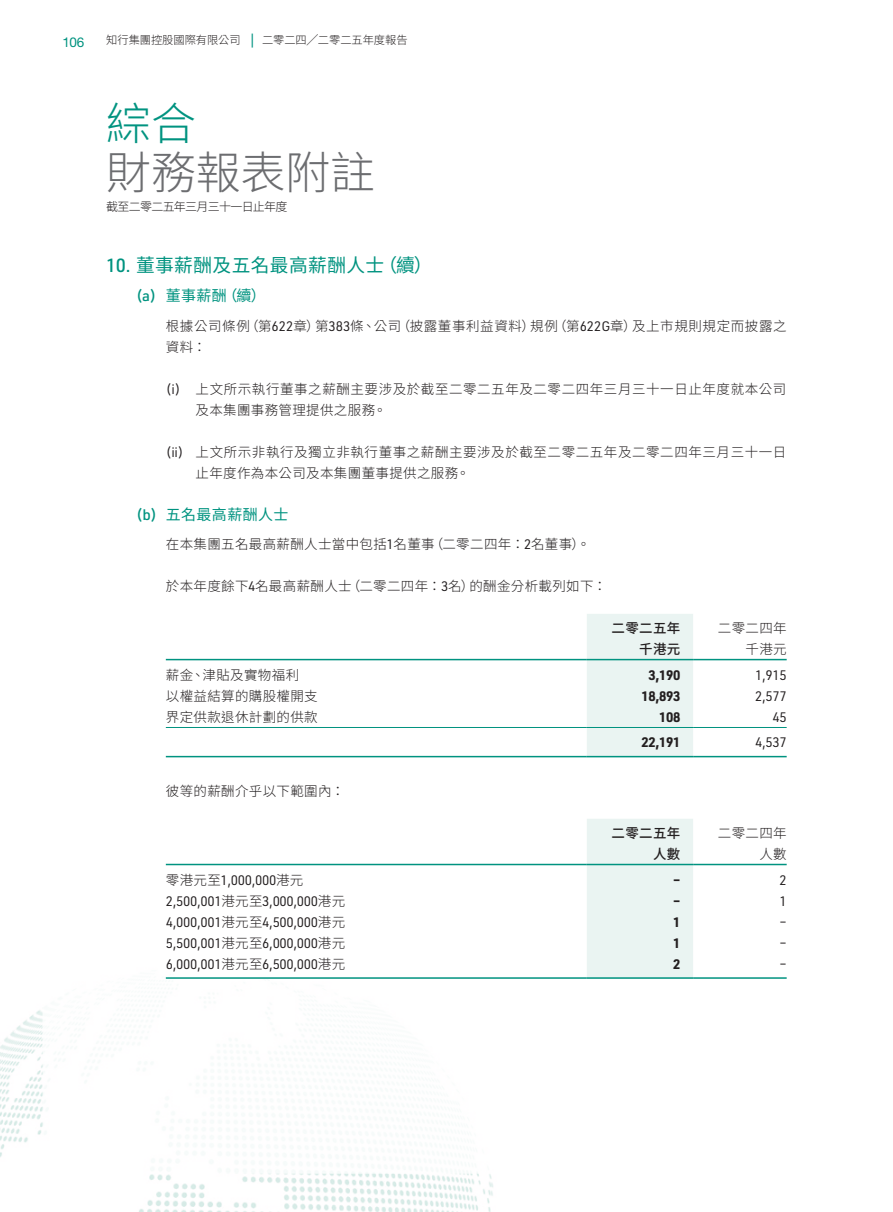
<style>
.page{position:relative;width:893px;height:1212px;background:#fff}
.page>*{position:absolute;margin:0;border:0;box-sizing:border-box;transform-origin:0 0}
.t1{font:300 45px "Source Han Sans TC";letter-spacing:-.005em;color:#6c6d70}
.t2{font:300 45px "Source Han Sans TC";color:#009380}
.Heading_1{font:18.75px "Source Han Sans TC";letter-spacing:.02em;color:#009380}
.Heading_2{font:15px "Source Han Sans TC";letter-spacing:.025em;color:#009380}
.Body_Text{font:300 13.5px/21px "Source Han Sans TC";letter-spacing:.045em;color:#231f20}
.Body_Text-2{font:13.5px "URWDIN";letter-spacing:-.025em;color:#231f20}
.Body_Text-3{font:300 13.5px "Source Han Sans TC";letter-spacing:.025em;color:#231f20}
.Body_Text-4{font:700 13.5px "URWDIN";letter-spacing:-.025em;color:#231f20}
.Body_Text-5{font:500 13.5px "Source Han Sans TC";letter-spacing:.025em;color:#231f20}
.t3{font:13.5px "Helvetica Neue LT Std";color:#009380}
.t4{font:300 12px "Source Han Sans TC";letter-spacing:-.06em;color:#231f20}
.t5{font:300 11.25px "Source Han Sans TC";letter-spacing:-.005em;color:#231f20}
.s1{font-family:"URWDIN";font-weight:400;font-size:15.75px;color:#009380}
.s2{font-family:"URWDIN";font-weight:500}
.s3{font-family:"URWDIN";font-weight:400}
.s4{font-family:"Source Han Sans TC";font-weight:300}
</style>
<div class="page">
<img style="left:0;top:1010px;width:493px;height:202px">
<svg style="left:43px;top:658px;width:744px;height:516px"></svg>
<div style="left:587px;top:614px;width:106px;height:142px;background:#eaf4f2"></div>
<hr style="left:166px;top:659px;width:421px;height:1px;background:#009380">
<hr style="left:587px;top:659px;width:106px;height:1px;background:#009380">
<hr style="left:693px;top:659px;width:94px;height:1px;background:#009380">
<hr style="left:166px;top:727px;width:421px;height:1px;background:#009380">
<hr style="left:587px;top:727px;width:106px;height:1px;background:#009380">
<hr style="left:693px;top:727px;width:94px;height:1px;background:#009380">
<hr style="left:166px;top:756px;width:421px;height:1px;background:#009380">
<hr style="left:587px;top:756px;width:106px;height:1px;background:#009380">
<hr style="left:693px;top:756px;width:94px;height:1px;background:#009380">
<div style="left:587px;top:819px;width:106px;height:158px;background:#eaf4f2"></div>
<hr style="left:166px;top:864px;width:421px;height:1px;background:#009380">
<hr style="left:587px;top:864px;width:106px;height:1px;background:#009380">
<hr style="left:693px;top:864px;width:94px;height:1px;background:#009380">
<hr style="left:166px;top:977px;width:421px;height:2px;background:#009380">
<hr style="left:587px;top:977px;width:106px;height:2px;background:#009380">
<hr style="left:693px;top:977px;width:94px;height:2px;background:#009380">
<p class="t3" style="left:62px;top:34px;width:23px">106</p>
<p class="t5" style="left:106px;top:34px;width:303px">知行集團控股國際有限公司 <span class="s1">|</span> 二零二四╱二零二五年度報告</p>
<h1 class="t2" style="left:106px;top:98px;width:91px">綜合</h1>
<h1 class="t1" style="left:106px;top:147px;width:270px">財務報表附註</h1>
<p class="t4" style="left:106px;top:200px;width:183px">截至二零二五年三月三十一日止年度</p>
<p class="Heading_1" style="left:106px;top:254px;width:328px"><span class="s2">10.</span> 董事薪酬及五名最高薪酬人士（續）</p>
<p class="Heading_2" style="left:136px;top:287px;width:131px"><span class="s2">(a)</span> 董事薪酬（續）</p>
<p class="Body_Text" style="left:166px;top:315px;width:622px">根據公司條例（第<span class="s3">622</span>章）第<span class="s3">383</span>條、公司（披露董事利益資料）規例（第<span class="s3">622G</span>章）及上市規則規定而披露之資料：</p>
<p class="Body_Text" style="left:196px;top:378px;width:592px;text-indent:-30px"><span class="s3">(i)</span> 上文所示執行董事之薪酬主要涉及於截至二零二五年及二零二四年三月三十一日止年度就本公司及本集團事務管理提供之服務。</p>
<p class="Body_Text" style="left:196px;top:441px;width:592px;text-indent:-30px"><span class="s3">(ii)</span> 上文所示非執行及獨立非執行董事之薪酬主要涉及於截至二零二五年及二零二四年三月三十一日止年度作為本公司及本集團董事提供之服務。</p>
<p class="Heading_2" style="left:136px;top:506px;width:154px"><span class="s2">(b)</span> 五名最高薪酬人士</p>
<p class="Body_Text-3" style="left:166px;top:537px;width:426px">在本集團五名最高薪酬人士當中包括<span class="s3">1</span>名董事（二零二四年：<span class="s3">2</span>名董事）。</p>
<p class="Body_Text-3" style="left:166px;top:579px;width:442px">於本年度餘下<span class="s3">4</span>名最高薪酬人士（二零二四年：<span class="s3">3</span>名）的酬金分析載列如下：</p>
<p class="Body_Text-5" style="left:611px;top:621px;width:70px">二零二五年</p>
<p class="Body_Text-3" style="left:718px;top:621px;width:70px">二零二四年</p>
<p class="Body_Text-5" style="left:639px;top:642px;width:43px">千港元</p>
<p class="Body_Text-3" style="left:745px;top:642px;width:43px">千港元</p>
<p class="Body_Text-3" style="left:166px;top:667px;width:135px">薪金、津貼及實物福利</p>
<p class="Body_Text-4" style="left:649px;top:666px;width:33px">3,190</p>
<p class="Body_Text-2" style="left:755px;top:666px;width:33px">1,915</p>
<p class="Body_Text-3" style="left:166px;top:688px;width:153px">以權益結算的購股權開支</p>
<p class="Body_Text-4" style="left:642px;top:687px;width:40px">18,893</p>
<p class="Body_Text-2" style="left:755px;top:687px;width:33px">2,577</p>
<p class="Body_Text-3" style="left:166px;top:709px;width:153px">界定供款退休計劃的供款</p>
<p class="Body_Text-4" style="left:659px;top:708px;width:23px">108</p>
<p class="Body_Text-2" style="left:772px;top:708px;width:16px">45</p>
<p class="Body_Text-4" style="left:642px;top:733px;width:40px">22,191</p>
<p class="Body_Text-2" style="left:755px;top:733px;width:33px">4,537</p>
<p class="Body_Text-3" style="left:166px;top:783px;width:180px">彼等的薪酬介乎以下範圍內：</p>
<p class="Body_Text-5" style="left:611px;top:825px;width:70px">二零二五年</p>
<p class="Body_Text-3" style="left:718px;top:825px;width:70px">二零二四年</p>
<p class="Body_Text-5" style="left:653px;top:846px;width:29px">人數</p>
<p class="Body_Text-3" style="left:759px;top:846px;width:29px">人數</p>
<p class="Body_Text-2" style="left:166px;top:871px;width:139px"><span class="s4">零港元至</span>1,000,000<span class="s4">港元</span></p>
<p class="Body_Text-4" style="left:673px;top:870px;width:9px">–</p>
<p class="Body_Text-2" style="left:779px;top:871px;width:9px">2</p>
<p class="Body_Text-2" style="left:166px;top:892px;width:181px">2,500,001<span class="s4">港元至</span>3,000,000<span class="s4">港元</span></p>
<p class="Body_Text-4" style="left:673px;top:891px;width:9px">–</p>
<p class="Body_Text-2" style="left:779px;top:892px;width:9px">1</p>
<p class="Body_Text-2" style="left:166px;top:913px;width:181px">4,000,001<span class="s4">港元至</span>4,500,000<span class="s4">港元</span></p>
<p class="Body_Text-4" style="left:673px;top:912px;width:9px">1</p>
<p class="Body_Text-2" style="left:779px;top:913px;width:9px">–</p>
<p class="Body_Text-2" style="left:166px;top:934px;width:181px">5,500,001<span class="s4">港元至</span>6,000,000<span class="s4">港元</span></p>
<p class="Body_Text-4" style="left:673px;top:933px;width:9px">1</p>
<p class="Body_Text-2" style="left:779px;top:934px;width:9px">–</p>
<p class="Body_Text-2" style="left:166px;top:955px;width:181px">6,000,001<span class="s4">港元至</span>6,500,000<span class="s4">港元</span></p>
<p class="Body_Text-4" style="left:673px;top:954px;width:9px">2</p>
<p class="Body_Text-2" style="left:779px;top:955px;width:9px">–</p>
</div>
